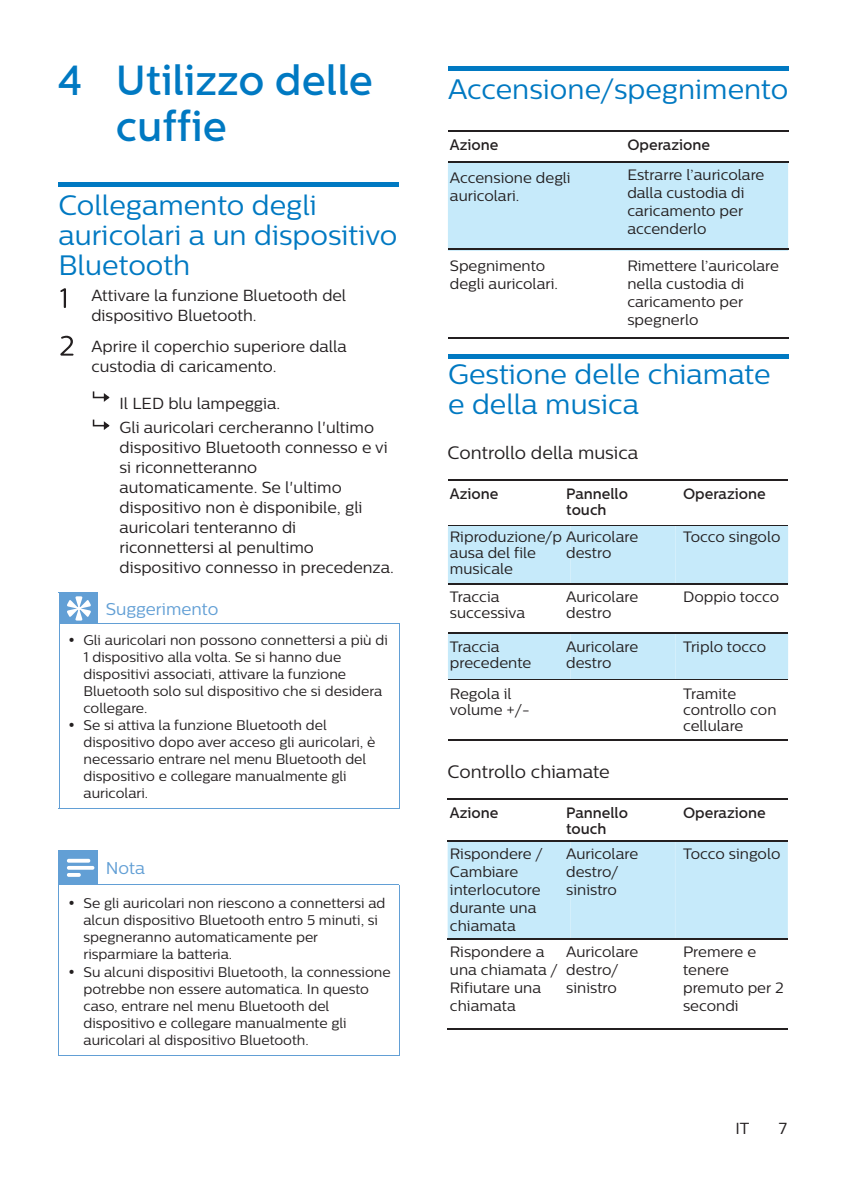
<style>
.page{position:relative;width:842px;height:1191px;background:#fff}
.page>*{position:absolute;margin:0;border:0;box-sizing:border-box;transform-origin:0 0}
.t1{font:500 42px/46px "Centrale Sans";color:#0079c2}
.t2{font:28px/30px "Centrale Sans";color:#0079c2}
.t3{font:18px "Centrale Sans";color:#231f20}
.t4{font:17px "Centrale Sans";color:#629fd5}
.t5{font:16px/20px "Centrale Sans";color:#231f20}
.t6{font:15px/18px "Centrale Sans";color:#231f20}
.t7{font:500 15px/16px "Centrale Sans";color:#231f20}
.t8{font:14px/17px "Centrale Sans";color:#231f20}
</style>
<div class="page">
<hr style="left:448px;top:67px;width:340px;height:4px;background:#0079c2">
<hr style="left:448px;top:354px;width:340px;height:4px;background:#0079c2">
<svg style="left:448px;top:526px;width:340px;height:152px;fill:#c6eafa"></svg>
<hr style="left:448px;top:479px;width:132px;height:1px;background:#231f20">
<hr style="left:580px;top:479px;width:94px;height:1px;background:#231f20">
<hr style="left:674px;top:479px;width:114px;height:1px;background:#231f20">
<hr style="left:448px;top:525px;width:132px;height:1px;background:#231f20">
<hr style="left:580px;top:525px;width:94px;height:1px;background:#231f20">
<hr style="left:674px;top:525px;width:114px;height:1px;background:#231f20">
<hr style="left:448px;top:584px;width:132px;height:1px;background:#231f20">
<hr style="left:580px;top:584px;width:94px;height:1px;background:#231f20">
<hr style="left:674px;top:584px;width:114px;height:1px;background:#231f20">
<hr style="left:448px;top:632px;width:132px;height:1px;background:#231f20">
<hr style="left:580px;top:632px;width:94px;height:1px;background:#231f20">
<hr style="left:674px;top:632px;width:114px;height:1px;background:#231f20">
<hr style="left:448px;top:678px;width:132px;height:1px;background:#231f20">
<hr style="left:580px;top:678px;width:94px;height:1px;background:#231f20">
<hr style="left:674px;top:678px;width:114px;height:1px;background:#231f20">
<hr style="left:448px;top:740px;width:132px;height:1px;background:#231f20">
<hr style="left:580px;top:740px;width:94px;height:1px;background:#231f20">
<hr style="left:674px;top:740px;width:114px;height:1px;background:#231f20">
<hr style="left:59px;top:182px;width:340px;height:4px;background:#0079c2">
<svg style="left:60px;top:288px;width:6px;height:20px"></svg>
<svg style="left:60px;top:336px;width:14px;height:19px"></svg>
<svg style="left:93px;top:391px;width:17px;height:11px"></svg>
<svg style="left:93px;top:419px;width:17px;height:11px"></svg>
<div style="left:59px;top:593px;width:39px;height:31px;background:#629fd5"></div>
<hr style="left:59px;top:624px;width:1px;height:184px;background:#629fd5">
<hr style="left:399px;top:624px;width:1px;height:184px;background:#629fd5">
<hr style="left:59px;top:808px;width:39px;height:1px;background:#629fd5">
<hr style="left:98px;top:808px;width:301px;height:1px;background:#629fd5">
<hr style="left:59px;top:592px;width:39px;height:1px;background:#629fd5">
<hr style="left:98px;top:593px;width:1px;height:30px;background:#629fd5">
<hr style="left:98px;top:623px;width:301px;height:1px;background:#629fd5">
<svg style="left:67px;top:596px;width:24px;height:24px"></svg>
<div style="left:59px;top:851px;width:39px;height:34px;background:#629fd5"></div>
<hr style="left:59px;top:885px;width:1px;height:170px;background:#629fd5">
<hr style="left:399px;top:885px;width:1px;height:170px;background:#629fd5">
<hr style="left:59px;top:1055px;width:39px;height:1px;background:#629fd5">
<hr style="left:98px;top:1055px;width:301px;height:1px;background:#629fd5">
<hr style="left:59px;top:850px;width:39px;height:1px;background:#629fd5">
<hr style="left:97px;top:884px;width:302px;height:1px;background:#629fd5">
<svg style="left:67px;top:858px;width:27px;height:19px"></svg>
<div style="left:448px;top:162px;width:340px;height:89px;background:#c6eafa"></div>
<hr style="left:448px;top:130px;width:128px;height:1px;background:#231f20">
<hr style="left:576px;top:130px;width:108px;height:1px;background:#231f20">
<hr style="left:684px;top:130px;width:104px;height:1px;background:#231f20">
<hr style="left:448px;top:161px;width:128px;height:1px;background:#231f20">
<hr style="left:576px;top:161px;width:108px;height:1px;background:#231f20">
<hr style="left:684px;top:161px;width:104px;height:1px;background:#231f20">
<hr style="left:448px;top:248px;width:128px;height:1px;background:#231f20">
<hr style="left:576px;top:248px;width:108px;height:1px;background:#231f20">
<hr style="left:684px;top:248px;width:104px;height:1px;background:#231f20">
<hr style="left:448px;top:338px;width:340px;height:1px;background:#231f20">
<div style="left:448px;top:842px;width:340px;height:96px;background:#c6eafa"></div>
<hr style="left:448px;top:798px;width:132px;height:1px;background:#231f20">
<hr style="left:580px;top:798px;width:93px;height:1px;background:#231f20">
<hr style="left:673px;top:798px;width:115px;height:1px;background:#231f20">
<hr style="left:448px;top:841px;width:132px;height:1px;background:#231f20">
<hr style="left:580px;top:841px;width:93px;height:1px;background:#231f20">
<hr style="left:673px;top:841px;width:115px;height:1px;background:#231f20">
<hr style="left:448px;top:938px;width:132px;height:1px;background:#231f20">
<hr style="left:580px;top:938px;width:93px;height:1px;background:#231f20">
<hr style="left:673px;top:938px;width:115px;height:1px;background:#231f20">
<hr style="left:448px;top:1028px;width:132px;height:1px;background:#231f20">
<hr style="left:580px;top:1028px;width:93px;height:1px;background:#231f20">
<hr style="left:673px;top:1028px;width:115px;height:1px;background:#231f20">
<h1 class="t1" style="left:116px;top:57px;width:259px;text-indent:-58px">4 Utilizzo delle cuffie</h1>
<h2 class="t2" style="left:59px;top:189px;width:340px">Collegamento degli auricolari a un dispositivo<br>Bluetooth</h2>
<p class="t5" style="left:91px;top:285px;width:256px">Attivare la funzione Bluetooth del dispositivo Bluetooth.</p>
<p class="t5" style="left:91px;top:336px;width:257px">Aprire il coperchio superiore dalla custodia di caricamento.</p>
<p class="t5" style="left:119px;top:391px;width:256px;line-height:24px">Il LED blu lampeggia.<br>Gli auricolari cercheranno l'ultimo</p>
<p class="t5" style="left:119px;top:437px;width:276px">dispositivo Bluetooth connesso e vi si riconnetteranno automaticamente. Se l'ultimo dispositivo non è disponibile, gli auricolari tenteranno di riconnettersi al penultimo dispositivo connesso in precedenza.</p>
<p class="t4" style="left:106px;top:599px;width:114px">Suggerimento</p>
<p class="t8" style="left:83px;top:631px;width:306px;text-indent:-15px">• Gli auricolari non possono connettersi a più di 1 dispositivo alla volta. Se si hanno due dispositivi associati, attivare la funzione Bluetooth solo sul dispositivo che si desidera collegare.</p>
<p class="t8" style="left:83px;top:716px;width:293px;text-indent:-15px">• Se si attiva la funzione Bluetooth del dispositivo dopo aver acceso gli auricolari, è necessario entrare nel menu Bluetooth del dispositivo e collegare manualmente gli auricolari.</p>
<p class="t4" style="left:106px;top:858px;width:41px">Nota</p>
<p class="t8" style="left:83px;top:894px;width:303px;text-indent:-15px">• Se gli auricolari non riescono a connettersi ad alcun dispositivo Bluetooth entro 5 minuti, si spegneranno automaticamente per risparmiare la batteria.</p>
<p class="t8" style="left:83px;top:963px;width:309px;text-indent:-15px">• Su alcuni dispositivi Bluetooth, la connessione potrebbe non essere automatica. In questo caso, entrare nel menu Bluetooth del dispositivo e collegare manualmente gli auricolari al dispositivo Bluetooth.</p>
<h2 class="t2" style="left:448px;top:74px;width:342px">Accensione/spegnimento</h2>
<p class="t7" style="left:627px;top:136px;width:84px">Operazione</p>
<p class="t7" style="left:450px;top:137px;width:50px">Azione</p>
<p class="t6" style="left:450px;top:168px;width:122px">Accensione degli auricolari.</p>
<p class="t6" style="left:627px;top:165px;width:139px">Estrarre l’auricolare dalla custodia di caricamento per accenderlo</p>
<p class="t6" style="left:627px;top:256px;width:153px">Rimettere l’auricolare nella custodia di caricamento per spegnerlo</p>
<p class="t6" style="left:450px;top:256px;width:110px">Spegnimento degli auricolari.</p>
<h2 class="t2" style="left:448px;top:359px;width:324px">Gestione delle chiamate e della musica</h2>
<p class="t3" style="left:448px;top:443px;width:192px">Controllo della musica</p>
<p class="t7" style="left:450px;top:485px;width:50px">Azione</p>
<p class="t7" style="left:566px;top:485px;width:63px">Pannello touch</p>
<p class="t7" style="left:683px;top:485px;width:84px">Operazione</p>
<p class="t6" style="left:450px;top:528px;width:190px;line-height:16px">Riproduzione/p Auricolare ausa del file<br>musicale</p>
<p class="t6" style="left:450px;top:588px;width:77px;line-height:16px">Traccia successiva</p>
<p class="t6" style="left:566px;top:588px;width:74px;line-height:16px">Auricolare destro</p>
<p class="t6" style="left:683px;top:587px;width:98px">Doppio tocco</p>
<p class="t6" style="left:450px;top:638px;width:83px;line-height:16px">Traccia precedente</p>
<p class="t6" style="left:566px;top:638px;width:74px;line-height:16px">Auricolare destro</p>
<p class="t6" style="left:683px;top:637px;width:85px">Triplo tocco</p>
<p class="t6" style="left:450px;top:685px;width:81px;line-height:16px">Regola il volume +/-</p>
<p class="t6" style="left:683px;top:685px;width:95px;line-height:16px">Tramite controllo con cellulare</p>
<p class="t6" style="left:683px;top:527px;width:99px">Tocco singolo</p>
<p class="t6" style="left:566px;top:543px;width:47px">destro</p>
<p class="t3" style="left:448px;top:761px;width:164px">Controllo chiamate</p>
<p class="t7" style="left:450px;top:804px;width:50px">Azione</p>
<p class="t7" style="left:566px;top:804px;width:63px">Pannello touch</p>
<p class="t7" style="left:683px;top:804px;width:84px">Operazione</p>
<p class="t6" style="left:450px;top:844px;width:94px">Rispondere /<br>Cambiare interlocutore durante una chiamata</p>
<p class="t6" style="left:450px;top:943px;width:109px">Rispondere a una chiamata /<br>Rifiutare una chiamata</p>
<p class="t6" style="left:566px;top:943px;width:74px">Auricolare destro/ sinistro</p>
<p class="t6" style="left:683px;top:943px;width:102px">Premere e tenere premuto per 2 secondi</p>
<p class="t6" style="left:566px;top:844px;width:74px">Auricolare destro/ sinistro</p>
<p class="t6" style="left:683px;top:844px;width:99px">Tocco singolo</p>
<p class="t5" style="left:735px;top:1118px;width:16px">IT</p>
<p class="t5" style="left:779px;top:1118px;width:10px">7</p>
</div>
